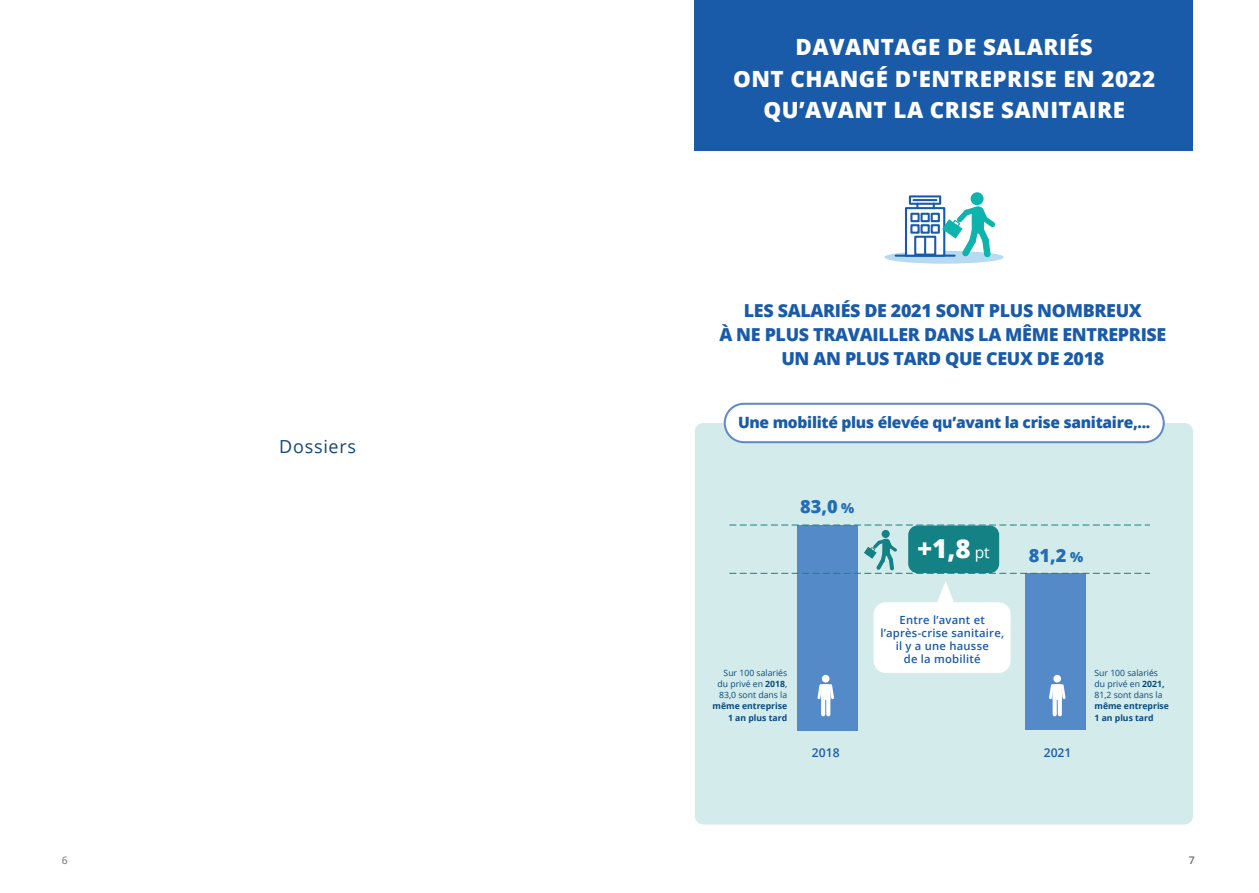
<style>
.page{position:relative;width:1259px;height:893px;background:#fff}
.page>*{position:absolute;margin:0;border:0;box-sizing:border-box;transform-origin:0 0}
.t1{font:800 25.95px "Open Sans";color:#fff}
.t2{font:800 22.35px/31.3px "Open Sans";letter-spacing:.02em;color:#fff;text-align:center}
.t3{font:800 18.15px "Open Sans";color:#246db6}
.t4{font:18px "Open Sans";letter-spacing:.04em;color:#12477a}
.t5{font:800 17.85px/23.9px "Open Sans";letter-spacing:-.02em;color:#1a5ba9;text-align:center}
.t6{font:800 15.6px "Open Sans";letter-spacing:-.02em;color:#1a5ba9}
.t7{font:600 12.15px "Open Sans";color:#1a5ba9}
.t8{font:600 11.25px/13px "Open Sans";letter-spacing:.02em;color:#1a5ba9;text-align:center}
.t9{font:600 10.5px "Open Sans";color:#8e9093}
.t10{font:600 10.5px "Open Sans";color:#6c6d70}
.t11{font:8.7px/11.2px "Open Sans";color:#08497f;text-align:justify}
.t12{font:700 8.7px/11.2px "Open Sans";color:#08497f;text-align:right}
.s1{font-size:13.8px}
.s2{font-weight:400;font-size:15.6px}
.s3{font-weight:700}
</style>
<div class="page">
<div style="left:695px;top:423px;width:498px;height:401px;background:#d3ebeb;border-radius:8px"></div>
<div style="left:725px;top:404px;width:438px;height:38px;background:#fff;border-radius:19px"></div>
<div style="left:723px;top:403px;width:441px;height:40px;border:2px solid #6189c7;border-radius:19px"></div>
<div style="left:695px;top:0;width:498px;height:151px;background:#1a5ba9"></div>
<div style="left:884px;top:251px;width:119px;height:13px;background:#b6daf2;border-radius:50%"></div>
<hr style="left:895px;top:255px;width:59px;height:2px;background:#1a5ba9">
<svg style="left:908px;top:212px;width:34px;height:42px"></svg>
<div style="left:905px;top:207px;width:40px;height:50px;border:2px solid #1a5ba9"></div>
<div style="left:911px;top:214px;width:7px;height:7px;background:#fff"></div>
<div style="left:910px;top:213px;width:9px;height:9px;border:2px solid #1a5ba9"></div>
<div style="left:921px;top:214px;width:7px;height:7px;background:#fff"></div>
<div style="left:920px;top:213px;width:9px;height:9px;border:2px solid #1a5ba9"></div>
<div style="left:931px;top:214px;width:8px;height:7px;background:#fff"></div>
<div style="left:930px;top:213px;width:10px;height:9px;border:2px solid #1a5ba9"></div>
<div style="left:911px;top:225px;width:7px;height:8px;background:#fff"></div>
<div style="left:910px;top:224px;width:9px;height:10px;border:2px solid #1a5ba9"></div>
<div style="left:921px;top:225px;width:7px;height:8px;background:#fff"></div>
<div style="left:920px;top:224px;width:9px;height:10px;border:2px solid #1a5ba9"></div>
<div style="left:931px;top:225px;width:8px;height:8px;background:#fff"></div>
<div style="left:930px;top:224px;width:10px;height:10px;border:2px solid #1a5ba9"></div>
<div style="left:915px;top:237px;width:20px;height:18px;background:#fff"></div>
<div style="left:914px;top:236px;width:22px;height:20px;border:2px solid #1a5ba9"></div>
<svg style="left:924px;top:238px;width:2px;height:18px"></svg>
<svg style="left:912px;top:199px;width:26px;height:3px"></svg>
<div style="left:909px;top:195px;width:32px;height:10px;border:2px solid #1a5ba9"></div>
<hr style="left:913px;top:199px;width:23px;height:2px;background:#1a5ba9">
<svg style="left:932px;top:204px;width:3px;height:4px"></svg>
<div style="left:970px;top:192px;width:13px;height:13px;background:#0db3ad;border-radius:50%"></div>
<svg style="left:942px;top:207px;width:53px;height:50px"></svg>
<div style="left:797px;top:525px;width:61px;height:205px;background:#558ac8"></div>
<div style="left:1025px;top:573px;width:61px;height:157px;background:#558ac8"></div>
<div style="left:908px;top:525px;width:91px;height:48px;background:#148285;border-radius:9px"></div>
<div style="left:873px;top:602px;width:137px;height:71px;background:#fff;border-radius:12px"></div>
<svg style="left:932px;top:581px;width:24px;height:22px"></svg>
<svg style="left:729px;top:525px;width:421px;height:1px"></svg>
<div style="left:822px;top:675px;width:7px;height:7px;background:#fff;border-radius:50%"></div>
<svg style="left:821px;top:691px;width:4px;height:25px"></svg>
<svg style="left:826px;top:691px;width:4px;height:25px"></svg>
<svg style="left:817px;top:684px;width:17px;height:16px"></svg>
<div style="left:1053px;top:675px;width:8px;height:7px;background:#fff;border-radius:50%"></div>
<svg style="left:1052px;top:691px;width:4px;height:25px"></svg>
<div style="left:1057px;top:691px;width:5px;height:25px;background:#fff;border-radius:2px"></div>
<svg style="left:1049px;top:684px;width:16px;height:16px"></svg>
<div style="left:881px;top:530px;width:8px;height:8px;background:#148285;border-radius:50%"></div>
<svg style="left:729px;top:539px;width:421px;height:35px"></svg>
<p class="t2" style="left:733px;top:30px;width:424px">DAVANTAGE DE SALARIÉS<br>ONT CHANGÉ D'ENTREPRISE EN 2022<br>QU’AVANT LA CRISE SANITAIRE</p>
<p class="t5" style="left:719px;top:298px;width:448px">LES SALARIÉS DE 2021 SONT PLUS NOMBREUX<br>À NE PLUS TRAVAILLER DANS LA MÊME ENTREPRISE<br>UN AN PLUS TARD QUE CEUX DE 2018</p>
<p class="t4" style="left:279px;top:434px;width:78px">Dossiers</p>
<p class="t6" style="left:738px;top:410px;width:414px">Une mobilité plus élevée qu’avant la crise sanitaire,...</p>
<p class="t3" style="left:800px;top:493px;width:56px">83,0 <span class="s1">%</span></p>
<h1 class="t1" style="left:917px;top:529px;width:74px">+1,8 <span class="s2">pt</span></h1>
<p class="t3" style="left:1029px;top:542px;width:56px">81,2 <span class="s1">%</span></p>
<p class="t11" style="left:717px;top:667px;width:71px;text-indent:6px">Sur 100 salariés du privé en <span class="s3">2018</span>, 83,0 sont dans la</p>
<p class="t12" style="left:712px;top:700px;width:76px">même entreprise<br>1 an plus tard</p>
<p class="t8" style="left:880px;top:613px;width:125px">Entre l’avant et l’après-crise sanitaire, il y a une hausse<br>de la mobilité</p>
<p class="t7" style="left:812px;top:744px;width:29px">2018</p>
<p class="t7" style="left:1043px;top:744px;width:29px">2021</p>
<p class="t11" style="left:1094px;top:667px;width:72px;text-align:left">Sur 100 salariés du privé en <span class="s3">2021,<br></span>81,2 sont dans la</p>
<p class="t12" style="left:1094px;top:700px;width:76px;text-align:left">même entreprise<br>1 an plus tard</p>
<p class="t9" style="left:62px;top:853px;width:7px">6</p>
<p class="t10" style="left:1188px;top:853px;width:7px">7</p>
</div>
